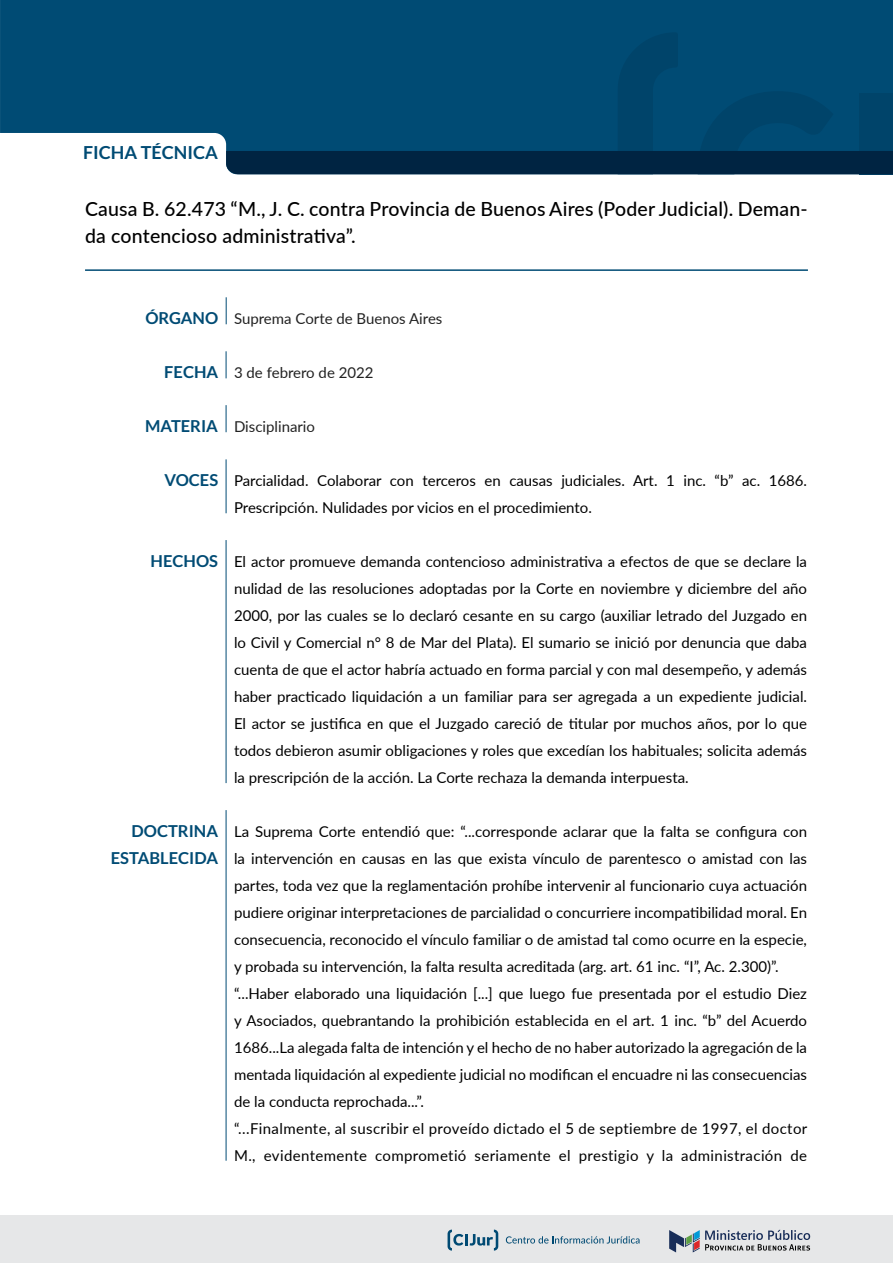
<style>
.page{position:relative;width:893px;height:1263px;background:#fff}
.page>*{position:absolute;margin:0;border:0;box-sizing:border-box;transform-origin:0 0}
.t1{font:500 19.5px/27px "Lato";letter-spacing:.01em;color:#000}
.t2{font:700 18px "Lato";color:#004b74}
.t3{font:700 16.5px/27px "Lato";color:#004b74;text-align:right}
.t4{font:15px/27px "Lato";color:#000}
.t5{font:15px "Lato";color:#222}
</style>
<div class="page">
<div style="left:0;top:1215px;width:893px;height:48px;background:#e6e7e8"></div>
<svg style="left:669px;top:1230px;width:141px;height:22px"></svg>
<svg style="left:506px;top:1236px;width:133px;height:7px"></svg>
<svg style="left:448px;top:1229px;width:50px;height:21px"></svg>
<div style="left:0;top:0;width:893px;height:143px;background:#004b74"></div>
<svg style="left:226px;top:32px;width:667px;height:142px;background:#00446b"></svg>
<hr style="left:85px;top:269px;width:723px;height:2px;background:#004b74">
<svg style="left:226px;top:297px;width:1px;height:27px"></svg>
<svg style="left:226px;top:351px;width:1px;height:27px"></svg>
<hr style="left:226px;top:810px;width:1px;height:351px;background:#004b74">
<svg style="left:226px;top:405px;width:1px;height:27px"></svg>
<hr style="left:226px;top:459px;width:1px;height:54px;background:#004b74">
<hr style="left:226px;top:540px;width:1px;height:243px;background:#004b74">
<p class="t2" style="left:83px;top:142px;width:136px">FICHA TÉCNICA</p>
<h1 class="t1" style="left:85px;top:195px;width:724px">Causa B. 62.473 “M., J. C. contra Provincia de Buenos Aires (Poder Judicial). Deman&shy;da contencioso administrativa”.</h1>
<p class="t3" style="left:145px;top:304px;width:74px">ÓRGANO</p>
<p class="t3" style="left:164px;top:358px;width:55px">FECHA</p>
<p class="t5" style="left:234px;top:308px;width:210px">Suprema Corte de Buenos Aires</p>
<p class="t5" style="left:234px;top:362px;width:141px">3 de febrero de 2022</p>
<p class="t3" style="left:145px;top:412px;width:74px">MATERIA</p>
<p class="t3" style="left:164px;top:466px;width:55px">VOCES</p>
<p class="t3" style="left:151px;top:547px;width:69px">HECHOS</p>
<p class="t3" style="left:111px;top:817px;width:109px">DOCTRINA<br>ESTABLECIDA</p>
<p class="t5" style="left:234px;top:416px;width:83px">Disciplinario</p>
<p class="t4" style="left:234px;top:466px;width:575px">Parcialidad. Colaborar con terceros en causas judiciales. Art. 1 inc. “b” ac. 1686.<br>Prescripción. Nulidades por vicios en el procedimiento.</p>
<p class="t4" style="left:234px;top:547px;width:575px;text-align:justify">El actor promueve demanda contencioso administrativa a efectos de que se declare la nulidad de las resoluciones adoptadas por la Corte en noviembre y diciembre del año 2000, por las cuales se lo declaró cesante en su cargo (auxiliar letrado del Juzgado en lo Civil y Comercial n° 8 de Mar del Plata). El sumario se inició por denuncia que daba cuenta de que el actor habría actuado en forma parcial y con mal desempeño, y además haber practicado liquidación a un familiar para ser agregada a un expediente judicial.<br>El actor se justifica en que el Juzgado careció de titular por muchos años, por lo que todos debieron asumir obligaciones y roles que excedían los habituales; solicita además la prescripción de la acción. La Corte rechaza la demanda interpuesta.</p>
<p class="t4" style="left:234px;top:817px;width:575px">La Suprema Corte entendió que: “...corresponde aclarar que la falta se configura con la intervención en causas en las que exista vínculo de parentesco o amistad con las partes, toda vez que la reglamentación prohíbe intervenir al funcionario cuya actuación pudiere originar interpretaciones de parcialidad o concurriere incompatibilidad moral. En consecuencia, reconocido el vínculo familiar o de amistad tal como ocurre en la especie, y probada su intervención, la falta resulta acreditada (arg. art. 61 inc. “I”, Ac. 2.300)”. “...Haber elaborado una liquidación [...] que luego fue presentada por el estudio Diez y Asociados, quebrantando la prohibición establecida en el art. 1 inc. “b” del Acuerdo 1686...La alegada falta de intención y el hecho de no haber autorizado la agregación de la mentada liquidación al expediente judicial no modifican el encuadre ni las consecuencias de la conducta reprochada...”.<br>“...Finalmente, al suscribir el proveído dictado el 5 de septiembre de 1997, el doctor M., evidentemente comprometió seriamente el prestigio y la administración de</p>
</div>
